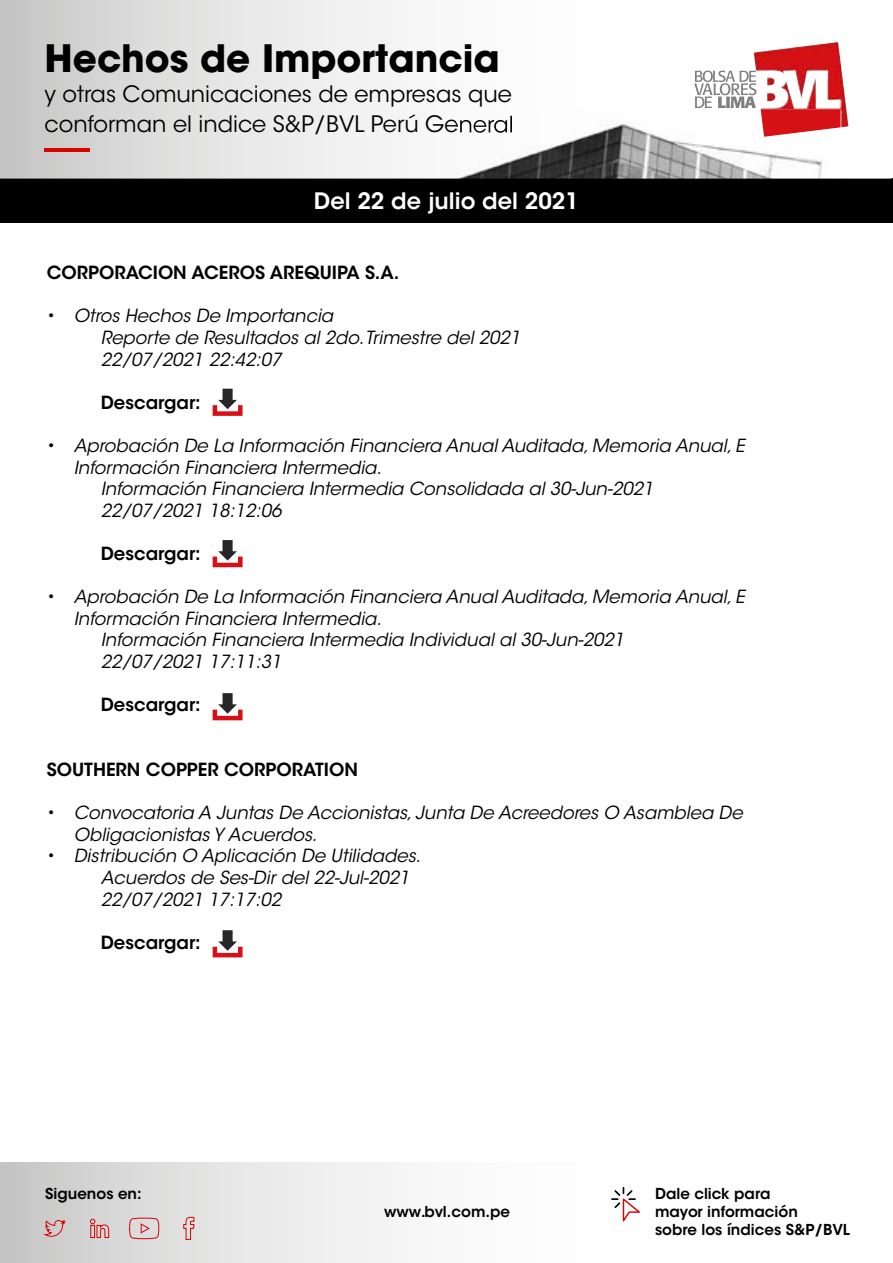
<style>
.page{position:relative;width:893px;height:1263px;background:#fff}
.page>*{position:absolute;margin:0;border:0;box-sizing:border-box;transform-origin:0 0}
.t1{font:700 37.5px "ITC Avant Garde Std";color:#000}
.t2{font:22.5px/30px "ITC Avant Garde Std";color:#000}
.t3{font:600 22.5px "ITC Avant Garde Std";color:#fff}
.t4{font:italic 18px/21.6px "ITC Avant Garde Std";color:#000}
.t5{font:600 18px "ITC Avant Garde Std";color:#000}
.t6{font:600 15px/18px "ITC Avant Garde Std";color:#000}
.s1{font-style:normal}
</style>
<div class="page">
<div style="left:0;top:179px;width:893px;height:44px;background:#000"></div>
<svg style="left:0;top:0;width:892px;height:179px"></svg>
<img style="left:754px;top:42px;width:94px;height:85px">
<svg style="left:694px;top:71px;width:62px;height:37px"></svg>
<img style="left:456px;top:109px;width:384px;height:70px">
<img style="left:456px;top:115px;width:56px;height:20px">
<img style="left:456px;top:116px;width:56px;height:17px">
<img style="left:761px;top:109px;width:79px;height:28px">
<hr style="left:45px;top:148px;width:45px;height:3px;background:#d90300">
<svg style="left:1px;top:1162px;width:623px;height:101px"></svg>
<svg style="left:44px;top:1216px;width:151px;height:24px;background:#d7c1c0"></svg>
<svg style="left:611px;top:1187px;width:29px;height:34px"></svg>
<svg style="left:213px;top:389px;width:30px;height:27px"></svg>
<svg style="left:213px;top:540px;width:30px;height:27px"></svg>
<svg style="left:213px;top:693px;width:30px;height:27px"></svg>
<svg style="left:213px;top:930px;width:30px;height:27px"></svg>
<h1 class="t1" style="left:45px;top:34px;width:457px">Hechos de Importancia</h1>
<p class="t2" style="left:45px;top:80px;width:470px">y otras Comunicaciones de empresas que conforman el indice S&amp;P/BVL Perú General</p>
<p class="t3" style="left:314px;top:187px;width:267px">Del 22 de julio del 2021</p>
<p class="t5" style="left:47px;top:261px;width:354px">CORPORACION ACEROS AREQUIPA S.A.</p>
<p class="t4" style="left:101px;top:305px;width:421px;text-indent:-54px"><span class="s1">•</span> Otros Hechos De Importancia<br>Reporte de Resultados al 2do. Trimestre del 2021<br>22/07/2021 22:42:07</p>
<p class="t5" style="left:101px;top:391px;width:102px">Descargar:</p>
<p class="t4" style="left:47px;top:435px;width:699px"><span class="s1">•</span> Aprobación De La Información Financiera Anual Auditada, Memoria Anual, E</p>
<p class="t4" style="left:74px;top:457px;width:309px">Información Financiera Intermedia.</p>
<p class="t4" style="left:101px;top:478px;width:554px">Información Financiera Intermedia Consolidada al 30-Jun-2021</p>
<p class="t4" style="left:101px;top:500px;width:182px">22/07/2021 18:12:06</p>
<p class="t5" style="left:101px;top:542px;width:102px">Descargar:</p>
<p class="t4" style="left:47px;top:586px;width:699px"><span class="s1">•</span> Aprobación De La Información Financiera Anual Auditada, Memoria Anual, E</p>
<p class="t4" style="left:74px;top:608px;width:309px">Información Financiera Intermedia.</p>
<p class="t4" style="left:101px;top:629px;width:525px">Información Financiera Intermedia Individual al 30-Jun-2021</p>
<p class="t4" style="left:101px;top:651px;width:182px">22/07/2021 17:11:31</p>
<p class="t5" style="left:101px;top:693px;width:102px">Descargar:</p>
<p class="t5" style="left:47px;top:758px;width:313px">SOUTHERN COPPER CORPORATION</p>
<p class="t4" style="left:74px;top:802px;width:670px;text-indent:-27px"><span class="s1">•</span> Convocatoria A Juntas De Accionistas, Junta De Acreedores O Asamblea De<br>Obligacionistas Y Acuerdos.</p>
<p class="t4" style="left:101px;top:845px;width:321px;text-indent:-54px"><span class="s1">•</span> Distribución O Aplicación De Utilidades.<br>Acuerdos de Ses-Dir del 22-Jul-2021<br>22/07/2021 17:17:02</p>
<p class="t5" style="left:101px;top:931px;width:102px">Descargar:</p>
<p class="t6" style="left:45px;top:1185px;width:98px">Siguenos en:</p>
<p class="t6" style="left:655px;top:1185px;width:196px">Dale click para<br>mayor información<br>sobre los índices S&amp;P/BVL</p>
<p class="t6" style="left:384px;top:1203px;width:127px">www.bvl.com.pe</p>
</div>
